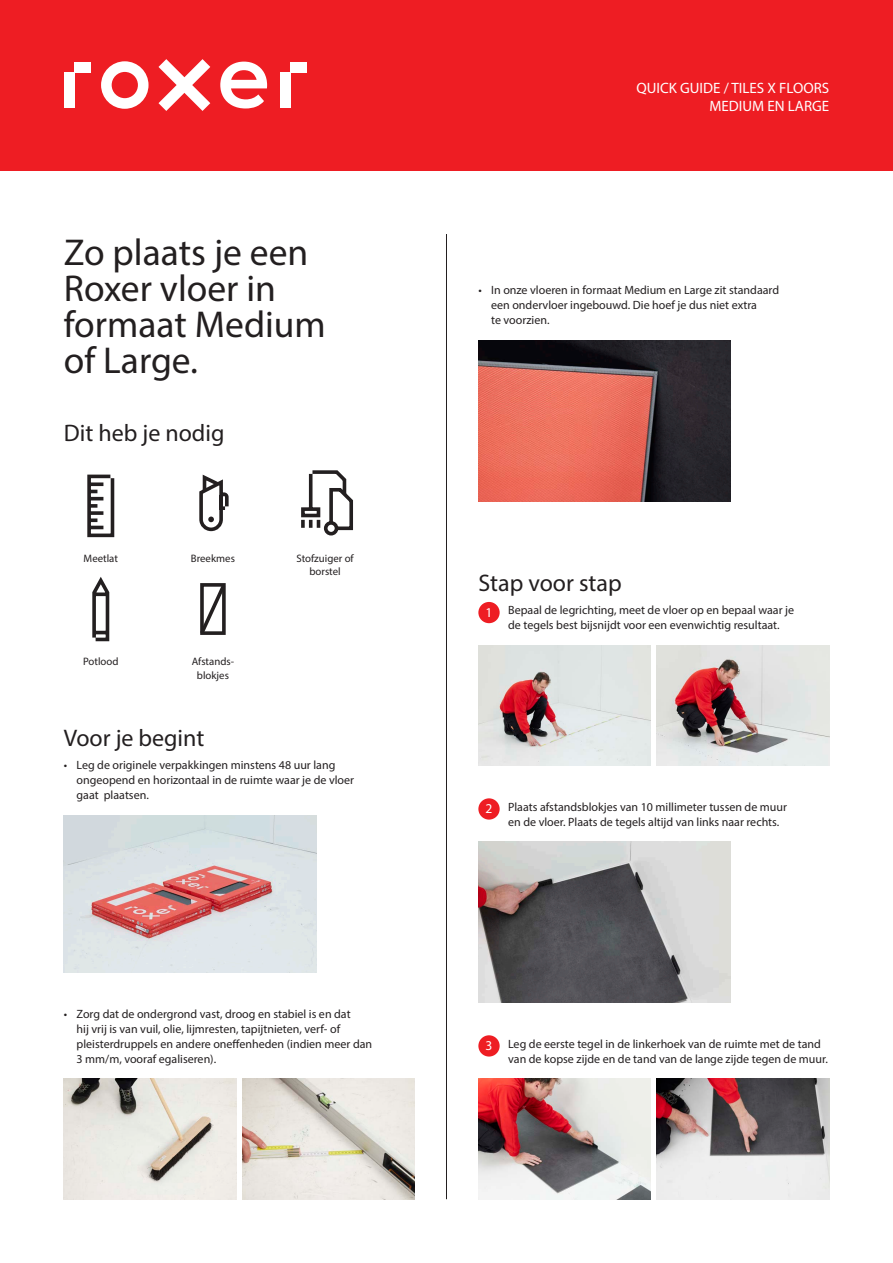
<style>
.page{position:relative;width:893px;height:1263px;background:#fff}
.page>*{position:absolute;margin:0;border:0;box-sizing:border-box;transform-origin:0 0}
.Titel_groot{font:37.5px/36px "Myriad Pro";color:#231f20}
.Titel_klein{font:24px "Myriad Pro";color:#231f20}
.t1{font:15px/18px "Myriad Pro";color:#fff;text-align:right}
.Opsomming{font:13.5px "Myriad Pro";color:#fff}
.Bullets{font:12px/15px "Myriad Pro";color:#231f20}
.Opsomming-2{font:12px/15px "Myriad Pro";color:#231f20}
.t2{font:10.8px/13.5px "Myriad Pro";color:#231f20;text-align:center}
</style>
<div class="page">
<div style="left:0;top:0;width:893px;height:170px;background:#ee1d23"></div>
<svg style="left:87px;top:474px;width:28px;height:64px"></svg>
<svg style="left:199px;top:474px;width:30px;height:58px"></svg>
<svg style="left:301px;top:470px;width:52px;height:66px"></svg>
<svg style="left:92px;top:577px;width:18px;height:65px"></svg>
<svg style="left:200px;top:583px;width:26px;height:52px"></svg>
<img style="left:64px;top:815px;width:252px;height:158px">
<img style="left:64px;top:1079px;width:172px;height:120px">
<img style="left:242px;top:1079px;width:173px;height:120px">
<img style="left:478px;top:341px;width:253px;height:160px">
<div style="left:478px;top:602px;width:22px;height:21px;background:#ee1d23;border-radius:50%"></div>
<img style="left:478px;top:645px;width:173px;height:121px">
<img style="left:657px;top:645px;width:172px;height:121px">
<div style="left:478px;top:798px;width:22px;height:22px;background:#ee1d23;border-radius:50%"></div>
<img style="left:478px;top:842px;width:253px;height:161px">
<div style="left:478px;top:1035px;width:22px;height:21px;background:#ee1d23;border-radius:50%"></div>
<img style="left:478px;top:1079px;width:173px;height:120px">
<img style="left:657px;top:1079px;width:172px;height:120px">
<svg style="left:220px;top:62px;width:47px;height:46px"></svg>
<div style="left:64px;top:73px;width:10px;height:35px;background:#fff"></div>
<div style="left:74px;top:62px;width:17px;height:11px;background:#fff"></div>
<div style="left:280px;top:73px;width:10px;height:35px;background:#fff"></div>
<div style="left:290px;top:62px;width:17px;height:11px;background:#fff"></div>
<svg style="left:101px;top:61px;width:48px;height:48px"></svg>
<svg style="left:158px;top:59px;width:52px;height:52px"></svg>
<hr style="left:446px;top:234px;width:1px;height:965px;background:#231f20">
<p class="Titel_groot" style="left:64px;top:234px;width:264px">Zo plaats je een<br>Roxer vloer in formaat Medium of Large.</p>
<p class="Titel_klein" style="left:64px;top:418px;width:162px">Dit heb je nodig</p>
<p class="t2" style="left:84px;top:551px;width:36px">Meetlat</p>
<p class="t2" style="left:191px;top:551px;width:46px">Breekmes</p>
<p class="t2" style="left:296px;top:551px;width:59px">Stofzuiger of borstel</p>
<p class="t2" style="left:83px;top:654px;width:37px">Potlood</p>
<p class="t2" style="left:192px;top:654px;width:44px">Afstands&shy;blokjes</p>
<p class="Titel_klein" style="left:64px;top:723px;width:142px">Voor je begint</p>
<p class="Bullets" style="left:77px;top:757px;width:279px;text-indent:-13px">• Leg de originele verpakkingen minstens 48 uur lang ongeopend en horizontaal in de ruimte waar je de vloer gaat plaatsen.</p>
<p class="Bullets" style="left:77px;top:1006px;width:297px;text-indent:-13px">• Zorg dat de ondergrond vast, droog en stabiel is en dat<br>hij vrij is van vuil, olie, lijmresten, tapijtnieten, verf- of pleisterdruppels en andere oneffenheden (indien meer dan 3 mm/m, vooraf egaliseren).</p>
<p class="t1" style="left:637px;top:79px;width:194px">QUICK GUIDE / TILES X FLOORS<br>MEDIUM EN LARGE</p>
<p class="Bullets" style="left:491px;top:283px;width:289px;text-indent:-13px">• In onze vloeren in formaat Medium en Large zit standaard een ondervloer ingebouwd. Die hoef je dus niet extra<br>te voorzien.</p>
<p class="Titel_klein" style="left:478px;top:568px;width:145px">Stap voor stap</p>
<p class="Opsomming" style="left:486px;top:604px;width:8px">1</p>
<p class="Opsomming-2" style="left:508px;top:602px;width:287px">Bepaal de legrichting, meet de vloer op en bepaal waar je de tegels best bijsnijdt voor een evenwichtig resultaat.</p>
<p class="Opsomming" style="left:486px;top:800px;width:8px">2</p>
<p class="Opsomming-2" style="left:508px;top:799px;width:280px">Plaats afstandsblokjes van 10 millimeter tussen de muur en de vloer. Plaats de tegels altijd van links naar rechts.</p>
<p class="Opsomming" style="left:486px;top:1037px;width:8px">3</p>
<p class="Opsomming-2" style="left:508px;top:1036px;width:321px">Leg de eerste tegel in de linkerhoek van de ruimte met de tand van de kopse zijde en de tand van de lange zijde tegen de muur.</p>
</div>
